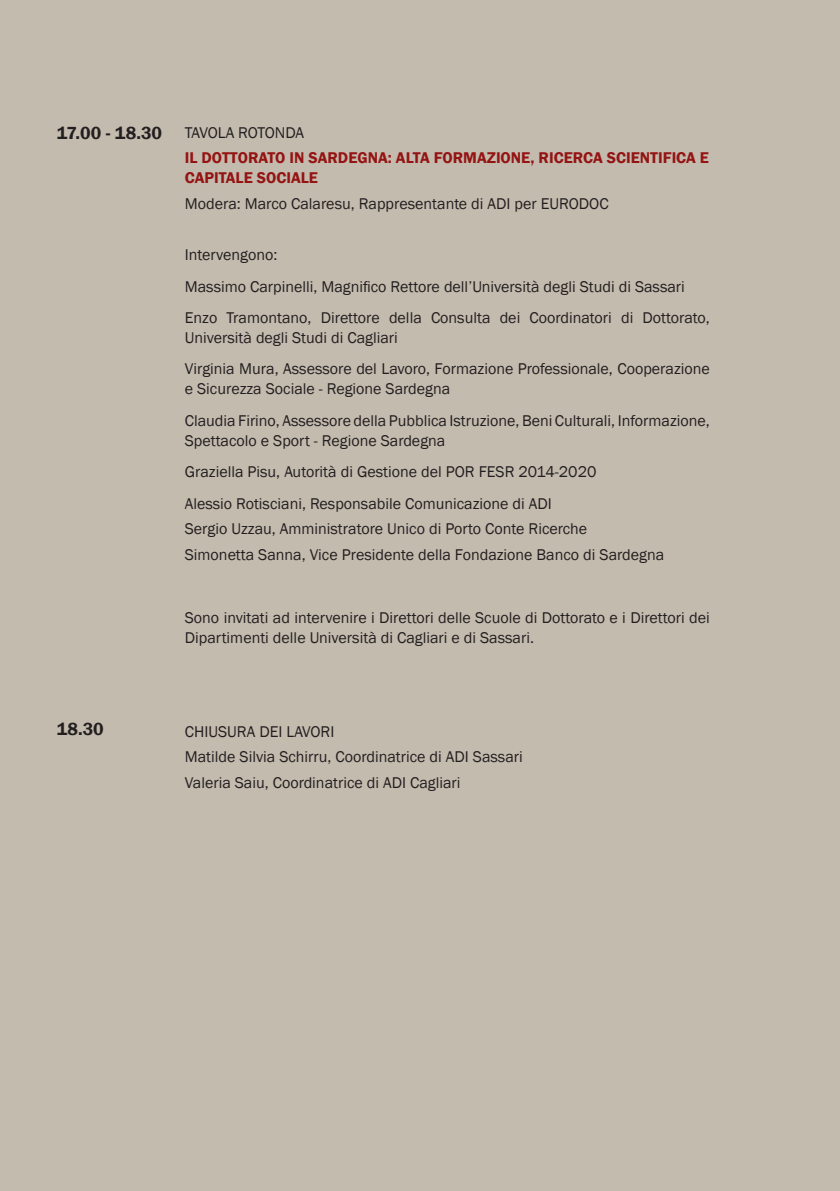
<style>
.page{position:relative;width:840px;height:1191px;background:#fff}
.page>*{position:absolute;margin:0;border:0;box-sizing:border-box;transform-origin:0 0}
.t1{font:600 18px "Franklin Gothic";color:#231f20}
.t2{font:16px/31.4px "Franklin Gothic";color:#231f20}
.t3{font:600 16px/20px "Franklin Gothic";color:#941413}
.t4{font:16px "Franklin Gothic";letter-spacing:-.02em;color:#231f20}
</style>
<div class="page">
<p class="t1" style="left:57px;top:122px;width:107px">17.00 - 18.30</p>
<p class="t4" style="left:185px;top:122px;width:121px">TAVOLA ROTONDA</p>
<p class="t3" style="left:185px;top:148px;width:525px">IL DOTTORATO IN SARDEGNA: ALTA FORMAZIONE, RICERCA SCIENTIFICA E<br>CAPITALE SOCIALE</p>
<p class="t2" style="left:185px;top:188px;width:425px">Modera: Marco Calaresu, Rappresentante di ADI per EURODOC</p>
<p class="t2" style="left:185px;top:240px;width:526px">Intervengono:<br>Massimo Carpinelli, Magnifico Rettore dell’Università degli Studi di Sassari<br>Enzo Tramontano, Direttore della Consulta dei Coordinatori di Dottorato,</p>
<p class="t2" style="left:185px;top:322px;width:526px">Università degli Studi di Cagliari<br>Virginia Mura, Assessore del Lavoro, Formazione Professionale, Cooperazione</p>
<p class="t2" style="left:185px;top:374px;width:526px">e Sicurezza Sociale - Regione Sardegna<br>Claudia Firino, Assessore della Pubblica Istruzione, Beni Culturali, Informazione,</p>
<p class="t2" style="left:185px;top:425px;width:413px">Spettacolo e Sport - Regione Sardegna<br>Graziella Pisu, Autorità di Gestione del POR FESR 2014-2020<br>Alessio Rotisciani, Responsabile Comunicazione di ADI</p>
<p class="t2" style="left:185px;top:516px;width:480px;line-height:25.6px">Sergio Uzzau, Amministratore Unico di Porto Conte Ricerche<br>Simonetta Sanna, Vice Presidente della Fondazione Banco di Sardegna</p>
<p class="t1" style="left:57px;top:717px;width:49px">18.30</p>
<p class="t2" style="left:185px;top:607px;width:526px;line-height:20px">Sono invitati ad intervenire i Direttori delle Scuole di Dottorato e i Direttori dei<br>Dipartimenti delle Università di Cagliari e di Sassari.</p>
<p class="t2" style="left:185px;top:719px;width:339px;line-height:25.6px">CHIUSURA DEI LAVORI<br>Matilde Silvia Schirru, Coordinatrice di ADI Sassari<br>Valeria Saiu, Coordinatrice di ADI Cagliari</p>
</div>
